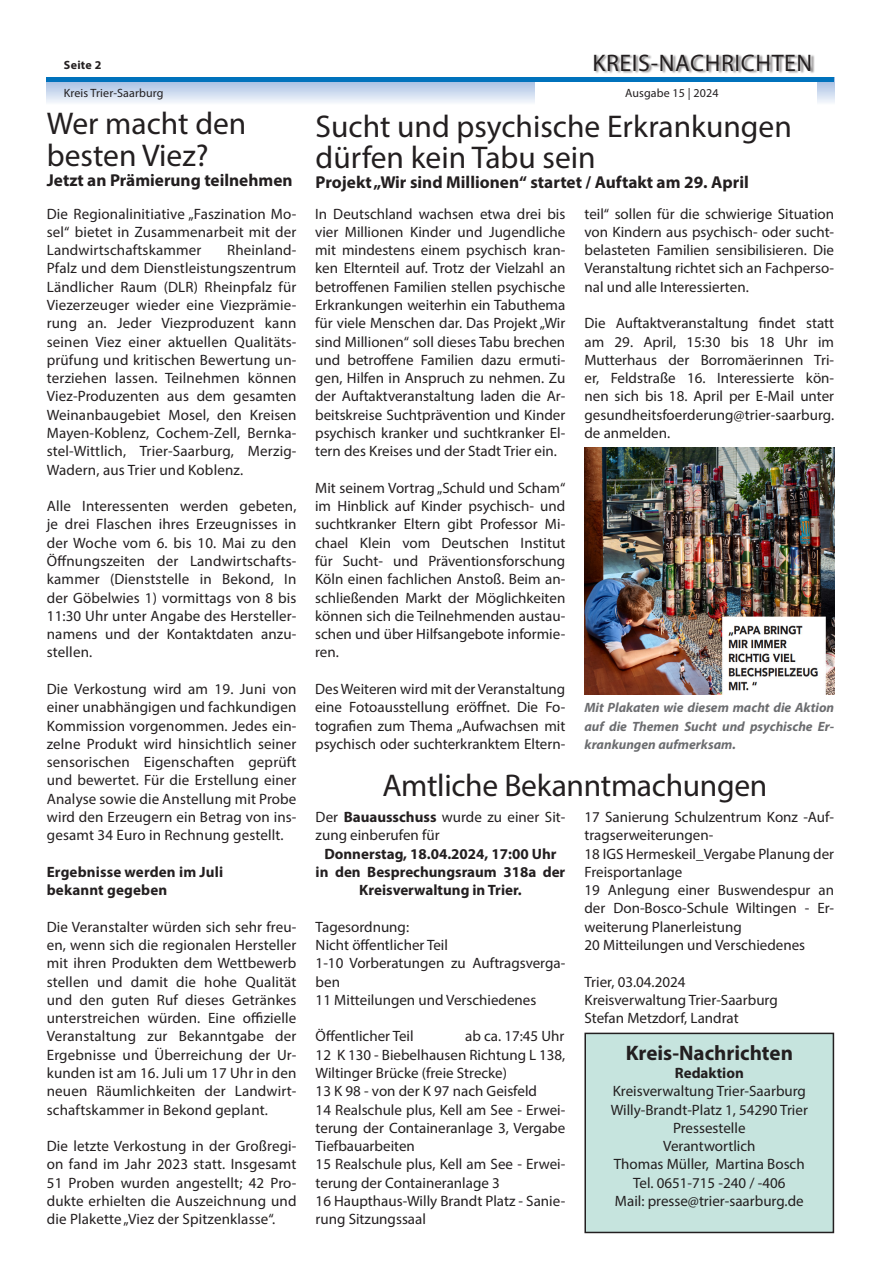
<style>
.page{position:relative;width:881px;height:1263px;background:#fff}
.page>*{position:absolute;margin:0;border:0;box-sizing:border-box;transform-origin:0 0}
.Headline{font:31.5px "Myriad Pro";color:#231f20}
.t1{font:24px "Myriad Pro";letter-spacing:.025em;color:#231f20}
.Fließtext_Bold_zentr{font:700 21px "Myriad Pro";color:#231f20}
.Subline{font:700 17.25px "Myriad Pro";color:#231f20}
.Fließtext{font:15px/18.3px "Myriad Pro";color:#231f20;text-align:justify}
.Fließtext_Bold_zentr-2{font:15px "Myriad Pro";color:#231f20}
.Fließtext-2{font:700 15px/18.3px "Myriad Pro";color:#231f20;text-align:center}
.Fließtext_Bold_zentr-3{font:700 15px "Myriad Pro";color:#231f20}
.Bilduntertitel{font:italic 700 13.5px/18.3px "Myriad Pro";color:#6c6d70;text-align:justify}
.t2{font:12px "Myriad Pro";letter-spacing:.01em;color:#231f20}
.t3{font:700 12px "Myriad Pro";letter-spacing:.025em;color:#231f20}
.s1{font-weight:700}
</style>
<div class="page">
<svg style="left:47px;top:82px;width:786px;height:21px;background:#cedbef"></svg>
<div style="left:535px;top:0;width:281px;height:113px;background:#fff"></div>
<div style="left:594px;top:54px;width:220px;height:20px;background:#231f20;opacity:.5"></div>
<hr style="left:47px;top:78px;width:786px;height:4px;background:#0072bc">
<img style="left:584px;top:447px;width:249px;height:248px">
<div style="left:585px;top:1033px;width:248px;height:199px;background:#c6e4de"></div>
<div style="left:584px;top:1033px;width:249px;height:200px;border:2px solid #231f20"></div>
<p class="t3" style="left:64px;top:57px;width:39px">Seite 2</p>
<h2 class="t1" style="left:592px;top:48px;width:221px">KREIS-NACHRICHTEN</h2>
<p class="t2" style="left:64px;top:86px;width:101px">Kreis Trier-Saarburg</p>
<p class="t2" style="left:625px;top:86px;width:95px">Ausgabe 15 | 2024</p>
<p class="Headline" style="left:47px;top:104px;width:201px">Wer macht den</p>
<p class="Headline" style="left:47px;top:136px;width:163px">besten Viez?</p>
<p class="Subline" style="left:47px;top:169px;width:247px">Jetzt an Prämierung teilnehmen</p>
<p class="Fließtext" style="left:47px;top:204px;width:251px">Die Regionalinitiative „Faszination Mo&shy;sel“ bietet in Zusammenarbeit mit der Landwirtschaftskammer</p>
<p class="Fließtext" style="left:47px;top:241px;width:251px;text-indent:180px">Rheinland-Pfalz und dem Dienstleistungszentrum Ländlicher Raum (DLR) Rheinpfalz für Viezerzeuger wieder eine Viezprämie&shy;rung an. Jeder Viezproduzent kann seinen Viez einer aktuellen Qualitäts&shy;prüfung und kritischen Bewertung un&shy;terziehen lassen. Teilnehmen können Viez-Produzenten aus dem gesamten Weinanbaugebiet Mosel, den Kreisen Mayen-Koblenz, Cochem-Zell, Bernka&shy;stel-Wittlich, Trier-Saarburg, Merzig-Wadern, aus Trier und Koblenz.</p>
<p class="Fließtext" style="left:47px;top:497px;width:251px">Alle Interessenten werden gebeten, je drei Flaschen ihres Erzeugnisses in der Woche vom 6. bis 10. Mai zu den Öffnungszeiten der Landwirtschafts&shy;kammer (Dienststelle in Bekond, In der Göbelwies 1) vormittags von 8 bis 11:30 Uhr unter Angabe des Hersteller&shy;namens und der Kontaktdaten anzu&shy;stellen.</p>
<p class="Fließtext" style="left:47px;top:680px;width:251px">Die Verkostung wird am 19. Juni von einer unabhängigen und fachkundigen Kommission vorgenommen. Jedes ein&shy;zelne Produkt wird hinsichtlich seiner sensorischen Eigenschaften geprüft und bewertet. Für die Erstellung einer Analyse sowie die Anstellung mit Probe wird den Erzeugern ein Betrag von ins&shy;gesamt 34 Euro in Rechnung gestellt.</p>
<p class="Fließtext-2" style="left:47px;top:862px;width:178px">Ergebnisse werden im Juli</p>
<p class="Fließtext-2" style="left:47px;top:880px;width:122px">bekannt gegeben</p>
<p class="Fließtext" style="left:47px;top:917px;width:251px">Die Veranstalter würden sich sehr freu&shy;en, wenn sich die regionalen Hersteller mit ihren Produkten dem Wettbewerb stellen und damit die hohe Qualität und den guten Ruf dieses Getränkes unterstreichen würden. Eine offizielle Veranstaltung zur Bekanntgabe der Ergebnisse und Überreichung der Ur&shy;kunden ist am 16. Juli um 17 Uhr in den neuen Räumlichkeiten der Landwirt&shy;schaftskammer in Bekond geplant.</p>
<p class="Fließtext" style="left:47px;top:1137px;width:251px">Die letzte Verkostung in der Großregi&shy;on fand im Jahr 2023 statt. Insgesamt 51 Proben wurden angestellt; 42 Pro&shy;dukte erhielten die Auszeichnung und die Plakette „Viez der Spitzenklasse“.</p>
<p class="Headline" style="left:315px;top:107px;width:477px">Sucht und psychische Erkrankungen</p>
<p class="Headline" style="left:315px;top:138px;width:281px">dürfen kein Tabu sein</p>
<p class="Subline" style="left:315px;top:171px;width:434px">Projekt „Wir sind Millionen“ startet / Auftakt am 29. April</p>
<p class="Fließtext" style="left:315px;top:204px;width:251px">In Deutschland wachsen etwa drei bis vier Millionen Kinder und Jugendliche mit mindestens einem psychisch kran&shy;ken Elternteil auf. Trotz der Vielzahl an betroffenen Familien stellen psychische Erkrankungen weiterhin ein Tabuthema für viele Menschen dar. Das Projekt „Wir sind Millionen“ soll dieses Tabu brechen und betroffene Familien dazu ermuti&shy;gen, Hilfen in Anspruch zu nehmen. Zu der Auftaktveranstaltung laden die Ar&shy;beitskreise Suchtprävention und Kinder psychisch kranker und suchtkranker El&shy;tern des Kreises und der Stadt Trier ein.</p>
<p class="Fließtext" style="left:315px;top:478px;width:251px">Mit seinem Vortrag „Schuld und Scham“ im Hinblick auf Kinder psychisch- und suchtkranker Eltern gibt Professor Mi&shy;chael Klein vom Deutschen Institut für Sucht- und Präventionsforschung Köln einen fachlichen Anstoß. Beim an&shy;schließenden Markt der Möglichkeiten können sich die Teilnehmenden austau&shy;schen und über Hilfsangebote informie&shy;ren.</p>
<p class="Fließtext" style="left:315px;top:680px;width:251px">Des Weiteren wird mit der Veranstaltung eine Fotoausstellung eröffnet. Die Fo&shy;tografien zum Thema „Aufwachsen mit psychisch oder suchterkranktem Eltern-</p>
<p class="Fließtext" style="left:584px;top:204px;width:251px">teil“ sollen für die schwierige Situation von Kindern aus psychisch- oder sucht&shy;belasteten Familien sensibilisieren. Die Veranstaltung richtet sich an Fachperso&shy;nal und alle Interessierten.</p>
<p class="Fließtext" style="left:584px;top:314px;width:251px">Die Auftaktveranstaltung findet statt am 29. April, 15:30 bis 18 Uhr im Mutterhaus der Borromäerinnen Tri&shy;er, Feldstraße 16. Interessierte kön&shy;nen sich bis 18. April per E-Mail unter gesundheitsfoerderung@trier-saarburg. de anmelden.</p>
<p class="Bilduntertitel" style="left:584px;top:698px;width:251px">Mit Plakaten wie diesem macht die Aktion auf die Themen Sucht und psychische Er&shy;krankungen aufmerksam.</p>
<p class="Headline" style="left:382px;top:766px;width:386px">Amtliche Bekanntmachungen</p>
<p class="Fließtext" style="left:584px;top:807px;width:251px">17 Sanierung Schulzentrum Konz -Auf&shy;tragserweiterungen-</p>
<p class="Fließtext" style="left:584px;top:844px;width:251px">18 IGS Hermeskeil_Vergabe Planung der<br>Freisportanlage</p>
<p class="Fließtext" style="left:584px;top:881px;width:251px">19 Anlegung einer Buswendespur an der Don-Bosco-Schule Wiltingen - Er&shy;weiterung Planerleistung</p>
<p class="Fließtext" style="left:584px;top:935px;width:222px">20 Mitteilungen und Verschiedenes</p>
<p class="Fließtext" style="left:584px;top:972px;width:102px">Trier, 03.04.2024</p>
<p class="Fließtext" style="left:584px;top:990px;width:195px">Kreisverwaltung Trier-Saarburg</p>
<p class="Fließtext" style="left:584px;top:1009px;width:156px">Stefan Metzdorf, Landrat</p>
<p class="Fließtext" style="left:315px;top:807px;width:251px">Der <span class="s1">Bauausschuss</span> wurde zu einer Sit&shy;zung einberufen für</p>
<p class="Fließtext-2" style="left:324px;top:844px;width:233px">Donnerstag, 18.04.2024, 17:00 Uhr</p>
<p class="Fließtext-2" style="left:315px;top:862px;width:251px">in den Besprechungsraum 318a der<br>Kreisverwaltung in Trier.</p>
<p class="Fließtext" style="left:315px;top:917px;width:95px">Tagesordnung:</p>
<p class="Fließtext" style="left:315px;top:935px;width:134px">Nicht öffentlicher Teil</p>
<p class="Fließtext" style="left:315px;top:954px;width:251px">1-10 Vorberatungen zu Auftragsverga&shy;ben</p>
<p class="Fließtext" style="left:315px;top:990px;width:222px">11 Mitteilungen und Verschiedenes</p>
<p class="Fließtext" style="left:315px;top:1027px;width:99px">Öffentlicher Teil</p>
<p class="Fließtext" style="left:465px;top:1027px;width:101px">ab ca. 17:45 Uhr</p>
<p class="Fließtext" style="left:315px;top:1045px;width:251px">12 K 130 - Biebelhausen Richtung L 138,<br>Wiltinger Brücke (freie Strecke)</p>
<p class="Fließtext" style="left:315px;top:1082px;width:223px">13 K 98 - von der K 97 nach Geisfeld</p>
<p class="Fließtext" style="left:315px;top:1100px;width:251px">14 Realschule plus, Kell am See - Erwei&shy;terung der Containeranlage 3, Vergabe Tiefbauarbeiten</p>
<p class="Fließtext" style="left:315px;top:1155px;width:251px">15 Realschule plus, Kell am See - Erwei&shy;terung der Containeranlage 3</p>
<p class="Fließtext" style="left:315px;top:1191px;width:251px">16 Haupthaus-Willy Brandt Platz - Sanie&shy;rung Sitzungssaal</p>
<p class="Fließtext_Bold_zentr" style="left:625px;top:1039px;width:169px">Kreis-Nachrichten</p>
<p class="Fließtext_Bold_zentr-3" style="left:674px;top:1063px;width:70px">Redaktion</p>
<p class="Fließtext_Bold_zentr-2" style="left:612px;top:1082px;width:195px">Kreisverwaltung Trier-Saarburg</p>
<p class="Fließtext_Bold_zentr-2" style="left:610px;top:1100px;width:198px">Willy-Brandt-Platz 1, 54290 Trier</p>
<p class="Fließtext_Bold_zentr-2" style="left:672px;top:1118px;width:74px">Pressestelle</p>
<p class="Fließtext_Bold_zentr-2" style="left:663px;top:1137px;width:94px">Verantwortlich</p>
<p class="Fließtext_Bold_zentr-2" style="left:613px;top:1155px;width:192px">Thomas Müller, Martina Bosch</p>
<p class="Fließtext_Bold_zentr-2" style="left:633px;top:1173px;width:154px">Tel. 0651-715 -240 / -406</p>
<p class="Fließtext_Bold_zentr-2" style="left:614px;top:1192px;width:190px">Mail: presse@trier-saarburg.de</p>
</div>
